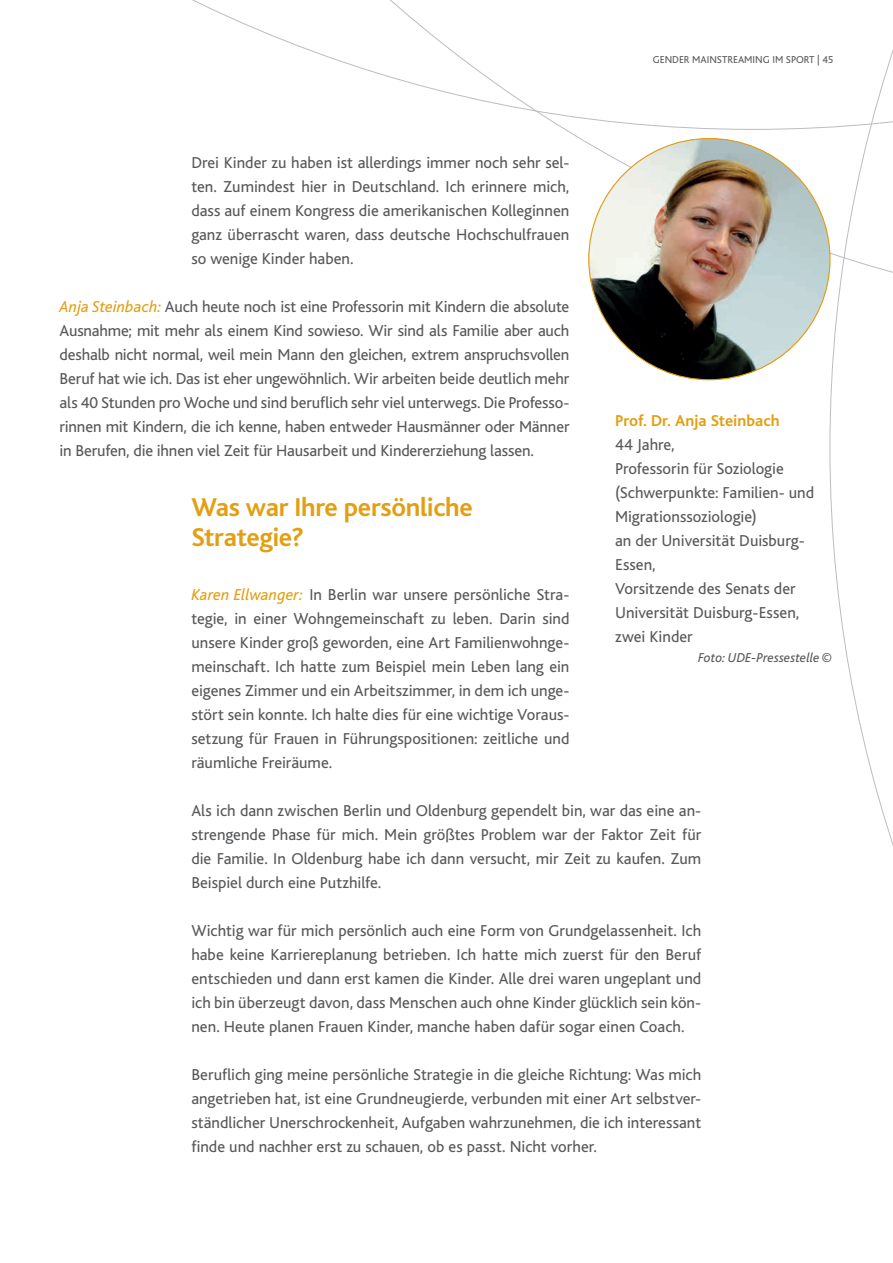
<style>
.page{position:relative;width:893px;height:1263px;background:#fff}
.page>*{position:absolute;margin:0;border:0;box-sizing:border-box;transform-origin:0 0}
.t1{font:700 27px/30px "Bliss";letter-spacing:-.015em;color:#e39f13}
.t2{font:16.5px/24px "Bliss";color:#57585a;text-align:justify}
.t3{font:700 16.5px "Bliss";color:#e39f13}
.t4{font:italic 13.5px "Bliss";color:#57585a}
.t5{font:10.5px "Bliss";color:#57585a}
.s1{font-style:italic;color:#e39f13}
</style>
<div class="page">
<svg style="left:192px;top:0;width:701px;height:319px"></svg>
<img style="left:589px;top:138px;width:241px;height:242px;border-radius:121px">
<p class="t5" style="left:653px;top:54px;width:182px">GENDER MAINSTREAMING IM SPORT | 45</p>
<p class="t2" style="left:191px;top:151px;width:380px">Drei Kinder zu haben ist allerdings immer noch sehr sel&shy;ten. Zumindest hier in Deutschland. Ich erinnere mich, dass auf einem Kongress die amerikanischen Kolleginnen ganz überrascht waren, dass deutsche Hochschulfrauen so wenige Kinder haben.</p>
<p class="t2" style="left:60px;top:295px;width:511px"><span class="s1">Anja Steinbach:</span> Auch heute noch ist eine Professorin mit Kindern die absolute Ausnahme; mit mehr als einem Kind sowieso. Wir sind als Familie aber auch deshalb nicht normal, weil mein Mann den gleichen, extrem anspruchsvollen Beruf hat wie ich. Das ist eher ungewöhnlich. Wir arbeiten beide deutlich mehr als 40 Stunden pro Woche und sind beruflich sehr viel unterwegs. Die Professo&shy;rinnen mit Kindern, die ich kenne, haben entweder Hausmänner oder Männer in Berufen, die ihnen viel Zeit für Hausarbeit und Kindererziehung lassen.</p>
<h1 class="t1" style="left:191px;top:493px;width:283px">Was war Ihre persönliche<br>Strategie?</h1>
<p class="t2" style="left:191px;top:583px;width:380px"><span class="s1">Karen Ellwanger:</span> In Berlin war unsere persönliche Stra&shy;tegie, in einer Wohngemeinschaft zu leben. Darin sind unsere Kinder groß geworden, eine Art Familienwohnge&shy;meinschaft. Ich hatte zum Beispiel mein Leben lang ein eigenes Zimmer und ein Arbeitszimmer, in dem ich unge&shy;stört sein konnte. Ich halte dies für eine wichtige Voraus&shy;setzung für Frauen in Führungspositionen: zeitliche und räumliche Freiräume.</p>
<p class="t2" style="left:191px;top:799px;width:511px">Als ich dann zwischen Berlin und Oldenburg gependelt bin, war das eine an&shy;strengende Phase für mich. Mein größtes Problem war der Faktor Zeit für die Familie. In Oldenburg habe ich dann versucht, mir Zeit zu kaufen. Zum Beispiel durch eine Putzhilfe.</p>
<p class="t2" style="left:191px;top:919px;width:511px">Wichtig war für mich persönlich auch eine Form von Grundgelassenheit. Ich habe keine Karriereplanung betrieben. Ich hatte mich zuerst für den Beruf entschieden und dann erst kamen die Kinder. Alle drei waren ungeplant und ich bin überzeugt davon, dass Menschen auch ohne Kinder glücklich sein kön&shy;nen. Heute planen Frauen Kinder, manche haben dafür sogar einen Coach.</p>
<p class="t2" style="left:191px;top:1063px;width:511px">Beruflich ging meine persönliche Strategie in die gleiche Richtung: Was mich angetrieben hat, ist eine Grundneugierde, verbunden mit einer Art selbstver&shy;ständlicher Unerschrockenheit, Aufgaben wahrzunehmen, die ich interessant finde und nachher erst zu schauen, ob es passt. Nicht vorher.</p>
<p class="t3" style="left:615px;top:412px;width:166px">Prof. Dr. Anja Steinbach</p>
<p class="t2" style="left:615px;top:433px;width:201px;text-align:left">44 Jahre,<br>Professorin für Soziologie (Schwerpunkte: Familien- und<br>Migrationssoziologie)<br>an der Universität Duisburg-<br>Essen,<br>Vorsitzende des Senats der<br>Universität Duisburg-Essen, zwei Kinder</p>
<p class="t4" style="left:698px;top:650px;width:135px">Foto: UDE-Pressestelle ©</p>
</div>
